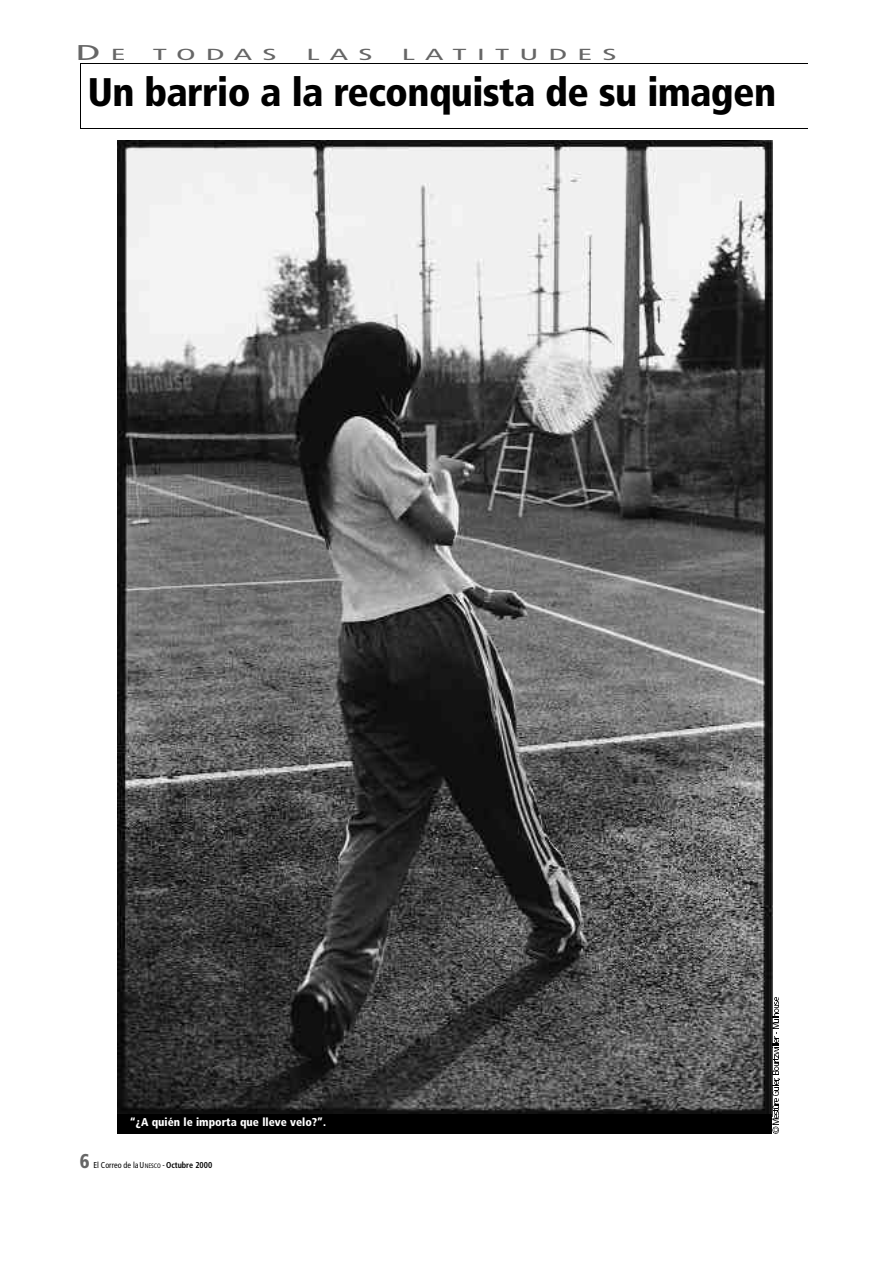
<style>
.page{position:relative;width:893px;height:1263px;background:#fff}
.page>*{position:absolute;margin:0;border:0;box-sizing:border-box;transform-origin:0 0}
.t1{font:900 condensed 39.9px "Frutiger";letter-spacing:-.02em;color:#000}
.t2{font:condensed 21.3px "Frutiger";color:#666;scale:2 1}
.t3{font:900 condensed 19.95px "Frutiger";color:#666;scale:.95 1}
.t4{font:condensed 16.05px "Frutiger";color:#666;scale:2 1}
.t5{font:900 condensed 11.4px "Frutiger";color:#fff}
.t6{font:condensed 8.55px "Frutiger";color:#000;scale:.95 1}
.s1{font-size:16.05px}
.s2{font-size:6.45px}
.s3{font-weight:700}
</style>
<div class="page">
<hr style="left:80px;top:63px;width:727px;height:1px;background:#000">
<hr style="left:80px;top:128px;width:727px;height:1px;background:#000">
<hr style="left:80px;top:63px;width:1px;height:66px;background:#000">
<img style="left:118px;top:141px;width:654px;height:973px">
<svg style="left:769px;top:998px;width:10px;height:136px"></svg>
<div style="left:118px;top:1114px;width:654px;height:20px;background:#000"></div>
<p class="t2" style="left:76px;top:44px;width:26px">D <span class="s1">E</span></p>
<p class="t4" style="left:153px;top:48px;width:63px">TO DA S</p>
<p class="t4" style="left:306px;top:48px;width:35px">L A S</p>
<p class="t4" style="left:402px;top:48px;width:109px">L A T I T U D E S</p>
<p class="t1" style="left:88px;top:76px;width:690px">Un barrio a la reconquista de su imagen</p>
<p class="t5" style="left:130px;top:1118px;width:198px">“¿A quién le importa que lleve velo?”.</p>
<p class="t3" style="left:80px;top:1153px;width:12px">6</p>
<p class="t6" style="left:93px;top:1161px;width:126px">El Correo de la U<span class="s2">NESCO</span> -<span class="s3">Octubre 2000</span></p>
</div>
